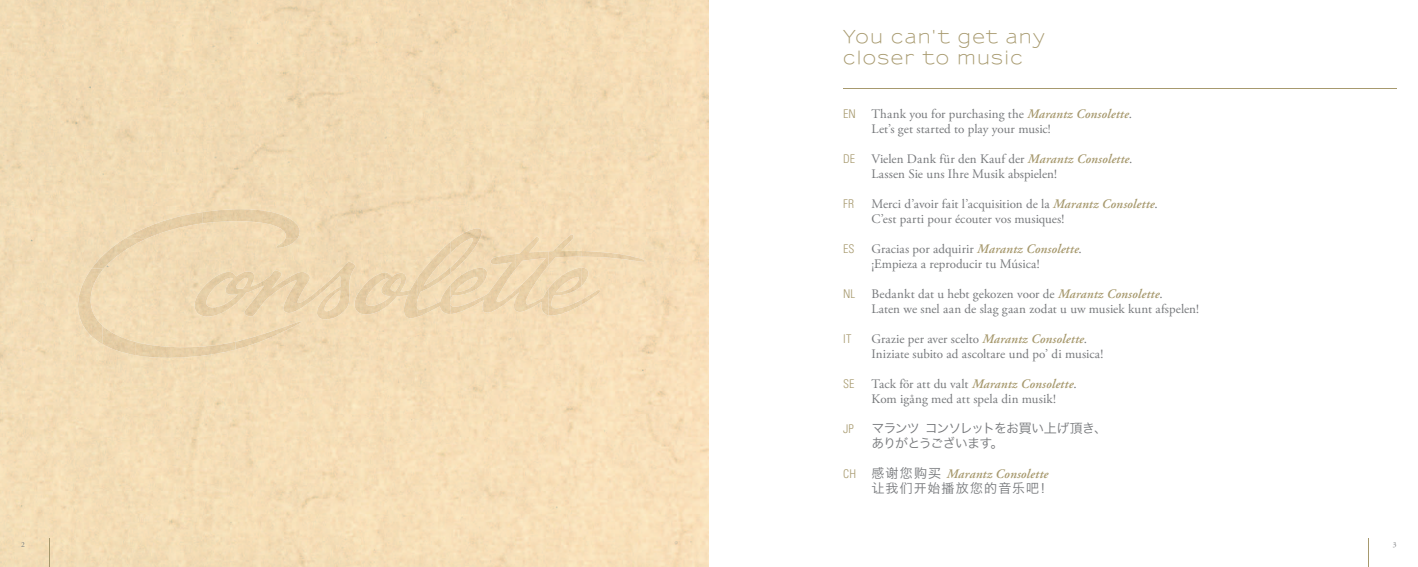
<style>
.page{position:relative;width:1418px;height:567px;background:#fff}
.page>*{position:absolute;margin:0;border:0;box-sizing:border-box;transform-origin:0 0}
.t1{font:600 18px/21px "Sansumi";letter-spacing:.07em;color:#a7996e}
.t2{font:13px/15px "Adobe Garamond Pro";letter-spacing:.005em;color:#76787b}
.t3{font:13px/15px "Hira Kaku Pro W3";letter-spacing:-.07em;color:#76787b}
.t4{font:italic 600 13px "Adobe Garamond Pro";letter-spacing:.01em;color:#a7996e}
.t5{font:13px "Hiragino Sans GB W3";letter-spacing:.08em;color:#76787b}
.t6{font:300 condensed 12px "Univers LT Std";letter-spacing:.005em;color:#a7996e}
.t7{font:7.5px "Adobe Garamond Pro";color:#76787b}
.s1{font-weight:600;font-style:italic;color:#a7996e}
.s2{font-family:"Hiragino Sans GB W3";font-weight:400;font-style:normal;color:#76787b}
</style>
<div class="page">
<svg style="left:49px;top:538px;width:1px;height:29px"></svg>
<svg style="left:1368px;top:538px;width:1px;height:29px"></svg>
<hr style="left:843px;top:88px;width:553px;height:1px;background:#a7996e">
<img style="left:356px;top:272px;width:29px;height:42px">
<img style="left:385px;top:272px;width:33px;height:46px">
<img style="left:418px;top:242px;width:32px;height:75px">
<img style="left:450px;top:228px;width:33px;height:86px">
<img style="left:483px;top:254px;width:33px;height:59px">
<img style="left:516px;top:237px;width:32px;height:78px">
<img style="left:548px;top:234px;width:33px;height:82px">
<img style="left:581px;top:251px;width:33px;height:54px">
<img style="left:614px;top:253px;width:32px;height:9px">
<img style="left:74px;top:269px;width:28px;height:75px">
<img style="left:91px;top:239px;width:55px;height:30px">
<img style="left:102px;top:269px;width:34px;height:86px">
<img style="left:124px;top:212px;width:78px;height:27px">
<img style="left:136px;top:342px;width:100px;height:16px">
<img style="left:202px;top:209px;width:98px;height:30px">
<img style="left:235px;top:328px;width:56px;height:22px">
<img style="left:280px;top:321px;width:22px;height:7px">
<img style="left:274px;top:239px;width:23px;height:9px">
<img style="left:191px;top:273px;width:33px;height:44px">
<img style="left:224px;top:271px;width:33px;height:46px">
<img style="left:257px;top:270px;width:33px;height:43px">
<img style="left:290px;top:272px;width:33px;height:47px">
<img style="left:323px;top:262px;width:33px;height:57px">
<h1 class="t1" style="left:843px;top:28px;width:203px">You can't get any closer to music</h1>
<p class="t6" style="left:843px;top:107px;width:14px">EN</p>
<p class="t6" style="left:843px;top:152px;width:13px">dE</p>
<p class="t6" style="left:843px;top:197px;width:12px">FR</p>
<p class="t6" style="left:843px;top:242px;width:13px">ES</p>
<p class="t6" style="left:843px;top:287px;width:14px">NL</p>
<p class="t6" style="left:843px;top:332px;width:10px">It</p>
<p class="t6" style="left:843px;top:377px;width:13px">SE</p>
<p class="t6" style="left:843px;top:422px;width:12px">JP</p>
<p class="t6" style="left:843px;top:467px;width:14px">CH</p>
<p class="t2" style="left:871px;top:107px;width:262px">Thank you for purchasing the <span class="s1">Marantz Consolette</span>.<br>Let’s get started to play your music!</p>
<p class="t2" style="left:871px;top:152px;width:262px">Vielen Dank für den Kauf der <span class="s1">Marantz Consolette</span>.<br>Lassen Sie uns Ihre Musik abspielen!</p>
<p class="t2" style="left:871px;top:197px;width:288px">Merci d’avoir fait l’acquisition de la <span class="s1">Marantz Consolette</span>.<br>C’est parti pour écouter vos musiques!</p>
<p class="t2" style="left:871px;top:242px;width:212px">Gracias por adquirir <span class="s1">Marantz Consolette</span>. ¡Empieza a reproducir tu Música!</p>
<p class="t2" style="left:871px;top:287px;width:329px">Bedankt dat u hebt gekozen voor de <span class="s1">Marantz Consolette</span>.<br>Laten we snel aan de slag gaan zodat u uw musiek kunt afspelen!</p>
<p class="t2" style="left:871px;top:332px;width:233px">Grazie per aver scelto <span class="s1">Marantz Consolette</span>.<br>Iniziate subito ad ascoltare und po’ di musica!</p>
<p class="t2" style="left:871px;top:377px;width:207px">Tack för att du valt <span class="s1">Marantz Consolette</span>.<br>Kom igång med att spela din musik!</p>
<p class="t3" style="left:871px;top:420px;width:237px">マランツ コンソレットをお買い上げ頂き、ありがとうございます。</p>
<p class="t4" style="left:871px;top:467px;width:178px"><span class="s2">感谢您购买</span> Marantz Consolette</p>
<p class="t5" style="left:871px;top:480px;width:183px">让我们开始播放您的音乐吧！</p>
<p class="t7" style="left:21px;top:540px;width:5px">2</p>
<p class="t7" style="left:1392px;top:540px;width:5px">3</p>
</div>
